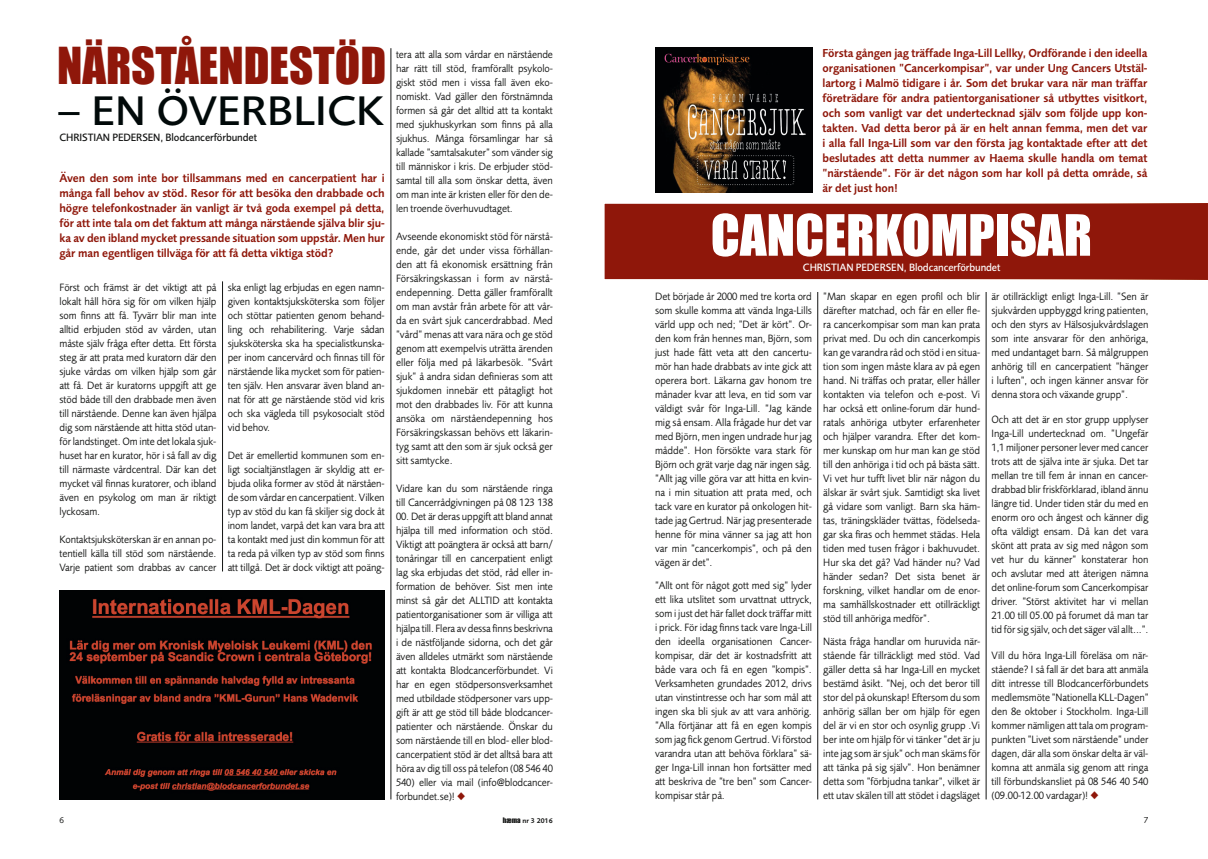
<style>
.page{position:relative;width:1208px;height:859px;background:#fff}
.page>*{position:absolute;margin:0;border:0;box-sizing:border-box;transform-origin:0 0}
.t1{font:52.6px "Impact";color:#fff}
.t2{font:46.8px "Impact";color:#8f170a}
.t3{font:500 42.9px "Foundry Sans";color:#010909;scale:1.04 1}
.t4{font:12px/15px "Foundry Sans Demi";letter-spacing:-.01em;color:#8f170a;text-align:justify;scale:.95 1}
.t5{font:11px/14px "Foundry Sans";letter-spacing:-.005em;color:#131413;text-align:justify;scale:.95 1}
.t6{font:500 11px "Foundry Sans";letter-spacing:-.01em;color:#131413;scale:.95 1}
.t7{font:500 11px "Foundry Sans";letter-spacing:-.01em;color:#fff;scale:.95 1}
.t8{font:9px "Foundry Sans";color:#131413}
.t9{font:7px "Foundry Sans Demi";color:#131413}
.s1{color:#8f170a}
.s2{font-family:"Impact"}
</style>
<div class="page">
<div style="left:604px;top:203px;width:603px;height:77px;background:#8f170a"></div>
<div style="left:604px;top:203px;width:604px;height:77px;border:1px solid #fff"></div>
<hr style="left:817px;top:292px;width:1px;height:507px;background:#131413">
<hr style="left:986px;top:292px;width:1px;height:507px;background:#131413">
<hr style="left:222px;top:281px;width:1px;height:290px;background:#131413">
<hr style="left:391px;top:48px;width:1px;height:751px;background:#131413">
<img style="left:60px;top:590px;width:324px;height:209px">
<img style="left:655px;top:47px;width:157px;height:146px">
<h2 class="t2" style="left:57px;top:37px;width:331px">NÄRSTÅENDESTÖD</h2>
<h3 class="t3" style="left:57px;top:87px;width:316px">– EN ÖVERBLICK</h3>
<p class="t6" style="left:60px;top:131px;width:209px">CHRISTIAN PEDERSEN, Blodcancerförbundet</p>
<p class="t4" style="left:60px;top:170px;width:344px">Även den som inte bor tillsammans med en cancerpatient har i många fall behov av stöd. Resor för att besöka den drabbade och högre telefonkostnader än vanligt är två goda exempel på detta, för att inte tala om det faktum att många närstående själva blir sju&shy;ka av den ibland mycket pressande situation som uppstår. Men hur går man egentligen tillväga för att få detta viktiga stöd?</p>
<p class="t5" style="left:228px;top:280px;width:167px">ska enligt lag erbjudas en egen namn&shy;given kontaktsjuksköterska som följer och stöttar patienten genom behand&shy;ling och rehabilitering. Varje sådan sjuksköterska ska ha specialistkunska&shy;per inom cancervård och finnas till för närstående lika mycket som för patien&shy;ten själv. Hen ansvarar även bland an&shy;nat för att ge närstående stöd vid kris och ska vägleda till psykosocialt stöd vid behov.</p>
<p class="t5" style="left:228px;top:448px;width:167px">Det är emellertid kommunen som en&shy;ligt socialtjänstlagen är skyldig att er&shy;bjuda olika former av stöd åt närståen&shy;de som vårdar en cancerpatient. Vilken typ av stöd du kan få skiljer sig dock åt inom landet, varpå det kan vara bra att ta kontakt med just din kommun för att ta reda på vilken typ av stöd som finns att tillgå. Det är dock viktigt att poäng-</p>
<p class="t5" style="left:60px;top:280px;width:167px">Först och främst är det viktigt att på lokalt håll höra sig för om vilken hjälp som finns att få. Tyvärr blir man inte alltid erbjuden stöd av vården, utan måste själv fråga efter detta. Ett första steg är att prata med kuratorn där den sjuke vårdas om vilken hjälp som går att få. Det är kuratorns uppgift att ge stöd både till den drabbade men även till närstående. Denne kan även hjälpa dig som närstående att hitta stöd utan&shy;för landstinget. Om inte det lokala sjuk&shy;huset har en kurator, hör i så fall av dig till närmaste vårdcentral. Där kan det mycket väl finnas kuratorer, och ibland även en psykolog om man är riktigt lyckosam.</p>
<p class="t5" style="left:60px;top:532px;width:167px">Kontaktsjuksköterskan är en annan po&shy;tentiell källa till stöd som närstående.<br>Varje patient som drabbas av cancer</p>
<p class="t5" style="left:396px;top:47px;width:167px">tera att alla som vårdar en närstående har rätt till stöd, framförallt psykolo&shy;giskt stöd men i vissa fall även eko&shy;nomiskt. Vad gäller den förstnämnda formen så går det alltid att ta kontakt med sjukhuskyrkan som finns på alla sjukhus. Många församlingar har så kallade ”samtalsakuter” som vänder sig till människor i kris. De erbjuder stöd&shy;samtal till alla som önskar detta, även om man inte är kristen eller för den de&shy;len troende överhuvudtaget.</p>
<p class="t5" style="left:396px;top:229px;width:167px">Avseende ekonomiskt stöd för närstå&shy;ende, går det under vissa förhållan&shy;den att få ekonomisk ersättning från Försäkringskassan i form av närstå&shy;endepenning. Detta gäller framförallt om man avstår från arbete för att vår&shy;da en svårt sjuk cancerdrabbad. Med ”vård” menas att vara nära och ge stöd genom att exempelvis uträtta ärenden eller följa med på läkarbesök. ”Svårt sjuk” å andra sidan definieras som att sjukdomen innebär ett påtagligt hot mot den drabbades liv. För att kunna ansöka om närståendepenning hos Försäkringskassan behövs ett läkarin&shy;tyg samt att den som är sjuk också ger sitt samtycke.</p>
<p class="t5" style="left:396px;top:481px;width:167px">Vidare kan du som närstående ringa till Cancerrådgivningen på 08 123 138</p>
<p class="t5" style="left:396px;top:509px;width:167px">00. Det är deras uppgift att bland annat hjälpa till med information och stöd.<br>Viktigt att poängtera är också att barn/ tonåringar till en cancerpatient enligt lag ska erbjudas det stöd, råd eller in&shy;formation de behöver. Sist men inte minst så går det ALLTID att kontakta patientorganisationer som är villiga att hjälpa till. Flera av dessa finns beskrivna i de nästföljande sidorna, och det går även alldeles utmärkt som närstående att kontakta Blodcancerförbundet. Vi har en egen stödpersonsverksamhet med utbildade stödpersoner vars upp&shy;gift är att ge stöd till både blodcancer&shy;patienter och närstående. Önskar du som närstående till en blod- eller blod&shy;cancerpatient stöd är det alltså bara att höra av dig till oss på telefon (08 546 40<br>540) eller via mail (info@blodcancer&shy;forbundet.se)! <span class="s1">◆</span></p>
<p class="t4" style="left:822px;top:45px;width:343px">Första gången jag träffade Inga-Lill Lellky, Ordförande i den ideella organisationen ”Cancerkompisar”, var under Ung Cancers Utstäl&shy;lartorg i Malmö tidigare i år. Som det brukar vara när man träffar företrädare för andra patientorganisationer så utbyttes visitkort, och som vanligt var det undertecknad själv som följde upp kon&shy;takten. Vad detta beror på är en helt annan femma, men det var i alla fall Inga-Lill som var den första jag kontaktade efter att det beslutades att detta nummer av Haema skulle handla om temat ”närstående”. För är det någon som har koll på detta område, så är det just hon!</p>
<h1 class="t1" style="left:710px;top:203px;width:383px">CANCERKOMPISAR</h1>
<p class="t5" style="left:823px;top:290px;width:167px">”Man skapar en egen profil och blir därefter matchad, och får en eller fle&shy;ra cancerkompisar som man kan prata privat med. Du och din cancerkompis kan ge varandra råd och stöd i en situa&shy;tion som ingen måste klara av på egen hand. Ni träffas och pratar, eller håller kontakten via telefon och e-post. Vi har också ett online-forum där hund&shy;ratals anhöriga utbyter erfarenheter och hjälper varandra. Efter det kom&shy;mer kunskap om hur man kan ge stöd till den anhöriga i tid och på bästa sätt.<br>Vi vet hur tufft livet blir när någon du älskar är svårt sjuk. Samtidigt ska livet gå vidare som vanligt. Barn ska häm&shy;tas, träningskläder tvättas, födelseda&shy;gar ska firas och hemmet städas. Hela tiden med tusen frågor i bakhuvudet.<br>Hur ska det gå? Vad händer nu? Vad händer sedan? Det sista benet är forskning, vilket handlar om de enor&shy;ma samhällskostnader ett otillräckligt stöd till anhöriga medför”.</p>
<p class="t5" style="left:823px;top:635px;width:167px">Nästa fråga handlar om huruvida när&shy;stående får tillräckligt med stöd. Vad gäller detta så har Inga-Lill en mycket bestämd åsikt. ”Nej, och det beror till stor del på okunskap! Eftersom du som anhörig sällan ber om hjälp för egen del är vi en stor och osynlig grupp .Vi ber inte om hjälp för vi tänker ”det är ju inte jag som är sjuk” och man skäms för att tänka på sig själv”. Hon benämner detta som ”förbjudna tankar”, vilket är ett utav skälen till att stödet i dagsläget</p>
<p class="t7" style="left:803px;top:261px;width:209px">CHRISTIAN PEDERSEN, Blodcancerförbundet</p>
<p class="t5" style="left:991px;top:290px;width:167px">är otillräckligt enligt Inga-Lill. ”Sen är sjukvården uppbyggd kring patienten, och den styrs av Hälsosjukvårdslagen som inte ansvarar för den anhöriga, med undantaget barn. Så målgruppen anhörig till en cancerpatient ”hänger i luften”, och ingen känner ansvar för denna stora och växande grupp”.</p>
<p class="t5" style="left:991px;top:413px;width:167px">Och att det är en stor grupp upplyser Inga-Lill undertecknad om. ”Ungefär 1,1 miljoner personer lever med cancer trots att de själva inte är sjuka. Det tar mellan tre till fem år innan en cancer&shy;drabbad blir friskförklarad, ibland ännu längre tid. Under tiden står du med en enorm oro och ångest och känner dig ofta väldigt ensam. Då kan det vara skönt att prata av sig med någon som vet hur du känner” konstaterar hon och avslutar med att återigen nämna det online-forum som Cancerkompisar driver. ”Störst aktivitet har vi mellan 21.00 till 05.00 på forumet då man tar tid för sig själv, och det säger väl allt...”.</p>
<p class="t5" style="left:991px;top:649px;width:167px">Vill du höra Inga-Lill föreläsa om när&shy;stående? I så fall är det bara att anmäla ditt intresse till Blodcancerförbundets medlemsmöte ”Nationella KLL-Dagen” den 8e oktober i Stockholm. Inga-Lill kommer nämligen att tala om program&shy;punkten ”Livet som närstående” under dagen, där alla som önskar delta är väl&shy;komna att anmäla sig genom att ringa till förbundskansliet på 08 546 40 540 (09.00-12.00 vardagar)! <span class="s1">◆</span></p>
<p class="t5" style="left:655px;top:290px;width:167px">Det började år 2000 med tre korta ord som skulle komma att vända Inga-Lills värld upp och ned; ”Det är kört”. Or&shy;den kom från hennes man, Björn, som just hade fått veta att den cancertu&shy;mör han hade drabbats av inte gick att operera bort. Läkarna gav honom tre månader kvar att leva, en tid som var väldigt svår för Inga-Lill. ”Jag kände mig så ensam. Alla frågade hur det var med Björn, men ingen undrade hur jag mådde”. Hon försökte vara stark för Björn och grät varje dag när ingen såg. ”Allt jag ville göra var att hitta en kvin&shy;na i min situation att prata med, och tack vare en kurator på onkologen hit&shy;tade jag Gertrud. När jag presenterade henne för mina vänner sa jag att hon var min ”cancerkompis”, och på den vägen är det”.</p>
<p class="t5" style="left:655px;top:579px;width:167px">”Allt ont för något gott med sig” lyder ett lika utslitet som urvattnat uttryck, som i just det här fallet dock träffar mitt i prick. För idag finns tack vare Inga-Lill den ideella organisationen Cancer&shy;kompisar, där det är kostnadsfritt att både vara och få en egen ”kompis”.<br>Verksamheten grundades 2012, drivs utan vinstintresse och har som mål att ingen ska bli sjuk av att vara anhörig. ”Alla förtjänar att få en egen kompis som jag fick genom Gertrud. Vi förstod varandra utan att behöva förklara” sä&shy;ger Inga-Lill innan hon fortsätter med att beskriva de ”tre ben” som Cancer&shy;kompisar står på.</p>
<p class="t8" style="left:60px;top:815px;width:6px">6</p>
<p class="t9" style="left:503px;top:817px;width:51px"><span class="s2">hæma</span> nr 3 2016</p>
<p class="t8" style="left:1144px;top:815px;width:6px">7</p>
</div>
